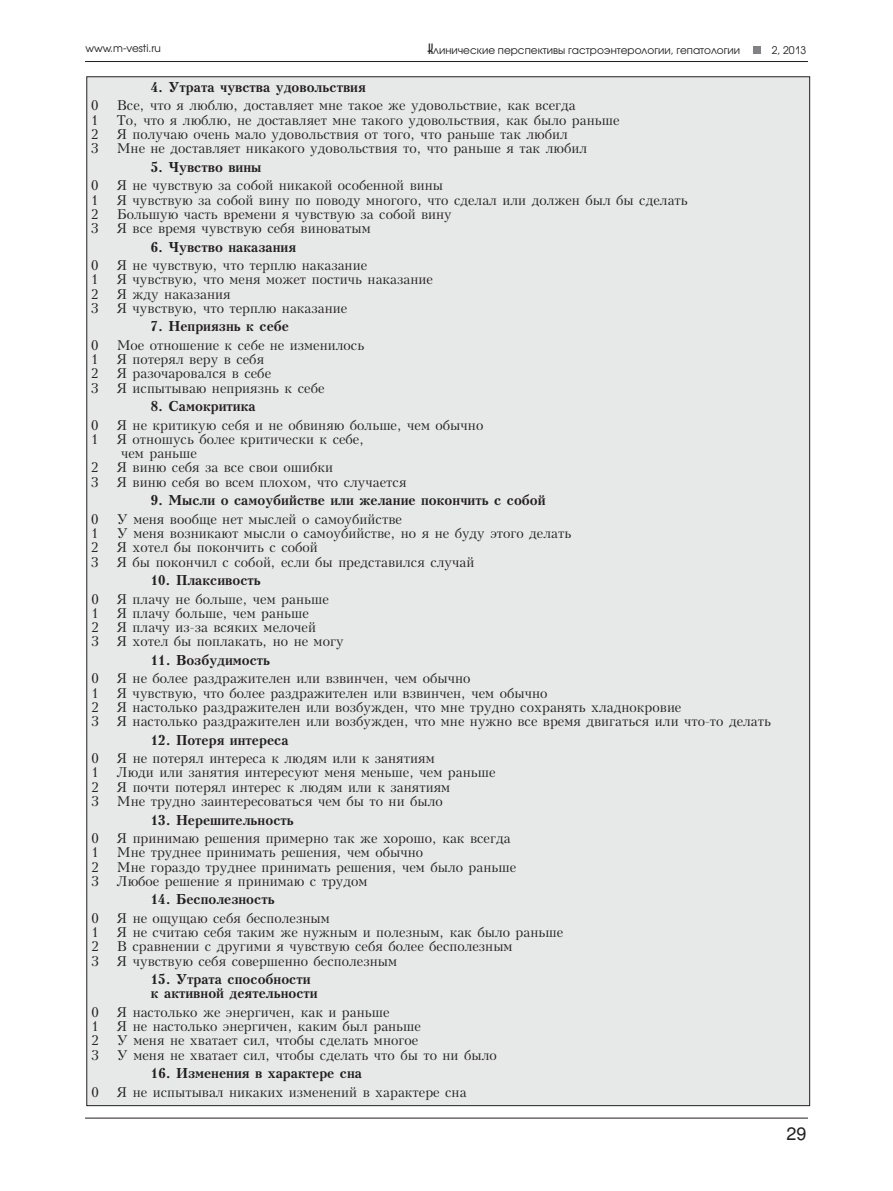
<style>
.page{position:relative;width:893px;height:1191px;background:#fff}
.page>*{position:absolute;margin:0;border:0;box-sizing:border-box;transform-origin:0 0}
.t1{font:18px "Nimbus San LCY";color:#231f20}
.t2{font:13.5px/14.2px "Kudrashov";color:#231f20}
.t3{font:700 13.5px/14.2px "Kudrashov";color:#231f20}
.t4{font:10.5px "Avant Garde Gothic C";color:#231f20}
.s1{font-family:"Anna C";font-size:15px}
</style>
<div class="page">
<hr style="left:85px;top:1117px;width:723px;height:1px;background:#231f20">
<hr style="left:85px;top:61px;width:723px;height:1px;background:#231f20">
<div style="left:754px;top:47px;width:7px;height:7px;background:#808285"></div>
<div style="left:87px;top:77px;width:723px;height:1028px;background:#e7e8e8"></div>
<p class="t4" style="left:85px;top:42px;width:77px">www.m-vesti.ru</p>
<p class="t4" style="left:428px;top:44px;width:314px"><span class="s1">К</span>линические перспективы гастроэнтерологии, гепатологии</p>
<p class="t4" style="left:772px;top:44px;width:36px">2, 2013</p>
<p class="t3" style="left:151px;top:80px;width:217px">4. Утрата чувства удовольствия</p>
<p class="t2" style="left:91px;top:99px;width:9px">0</p>
<p class="t2" style="left:117px;top:99px;width:461px">Все, что я люблю, доставляет мне такое же удовольствие, как всегда</p>
<p class="t2" style="left:91px;top:113px;width:9px">1</p>
<p class="t2" style="left:117px;top:113px;width:504px">То, что я люблю, не доставляет мне такого удовольствия, как было раньше</p>
<p class="t2" style="left:91px;top:127px;width:9px">2</p>
<p class="t2" style="left:117px;top:127px;width:453px">Я получаю очень мало удовольствия от того, что раньше так любил</p>
<p class="t2" style="left:91px;top:142px;width:9px">3</p>
<p class="t2" style="left:117px;top:142px;width:472px">Мне не доставляет никакого удовольствия то, что раньше я так любил</p>
<p class="t3" style="left:151px;top:160px;width:112px">5. Чувство вины</p>
<p class="t2" style="left:91px;top:179px;width:9px">0</p>
<p class="t2" style="left:117px;top:179px;width:328px">Я не чувствую за собой никакой особенной вины</p>
<p class="t2" style="left:91px;top:193px;width:9px">1</p>
<p class="t2" style="left:117px;top:193px;width:573px">Я чувствую за собой вину по поводу многого, что сделал или должен был бы сделать</p>
<p class="t2" style="left:91px;top:207px;width:9px">2</p>
<p class="t2" style="left:117px;top:207px;width:337px">Большую часть времени я чувствую за собой вину</p>
<p class="t2" style="left:91px;top:221px;width:9px">3</p>
<p class="t2" style="left:117px;top:221px;width:256px">Я все время чувствую себя виноватым</p>
<p class="t3" style="left:151px;top:239px;width:147px">6. Чувство наказания</p>
<p class="t2" style="left:91px;top:258px;width:9px">0</p>
<p class="t2" style="left:117px;top:258px;width:252px">Я не чувствую, что терплю наказание</p>
<p class="t2" style="left:91px;top:273px;width:9px">1</p>
<p class="t2" style="left:117px;top:273px;width:318px">Я чувствую, что меня может постичь наказание</p>
<p class="t2" style="left:91px;top:287px;width:9px">2</p>
<p class="t2" style="left:117px;top:287px;width:115px">Я жду наказания</p>
<p class="t2" style="left:91px;top:301px;width:9px">3</p>
<p class="t2" style="left:117px;top:301px;width:232px">Я чувствую, что терплю наказание</p>
<p class="t3" style="left:151px;top:319px;width:140px">7. Неприязнь к себе</p>
<p class="t2" style="left:91px;top:338px;width:9px">0</p>
<p class="t2" style="left:117px;top:338px;width:249px">Мое отношение к себе не изменилось</p>
<p class="t2" style="left:91px;top:352px;width:9px">1</p>
<p class="t2" style="left:117px;top:352px;width:149px">Я потерял веру в себя</p>
<p class="t2" style="left:91px;top:367px;width:9px">2</p>
<p class="t2" style="left:117px;top:367px;width:156px">Я разочаровался в себе</p>
<p class="t2" style="left:91px;top:381px;width:9px">3</p>
<p class="t2" style="left:117px;top:381px;width:209px">Я испытываю неприязнь к себе</p>
<p class="t3" style="left:151px;top:399px;width:107px">8. Самокритика</p>
<p class="t2" style="left:91px;top:418px;width:9px">0</p>
<p class="t2" style="left:117px;top:418px;width:368px">Я не критикую себя и не обвиняю больше, чем обычно</p>
<p class="t2" style="left:91px;top:432px;width:9px">1</p>
<p class="t2" style="left:121px;top:432px;width:245px;text-indent:-4px">Я отношусь более критически к себе, чем раньше</p>
<p class="t2" style="left:91px;top:461px;width:9px">2</p>
<p class="t2" style="left:117px;top:461px;width:218px">Я виню себя за все свои ошибки</p>
<p class="t2" style="left:91px;top:475px;width:9px">3</p>
<p class="t2" style="left:117px;top:475px;width:291px">Я виню себя во всем плохом, что случается</p>
<p class="t3" style="left:151px;top:493px;width:396px">9. Мысли о самоубийстве или желание покончить с собой</p>
<p class="t2" style="left:91px;top:512px;width:9px">0</p>
<p class="t2" style="left:117px;top:512px;width:287px">У меня вообще нет мыслей о самоубийстве</p>
<p class="t2" style="left:91px;top:526px;width:9px">1</p>
<p class="t2" style="left:117px;top:526px;width:456px">У меня возникают мысли о самоубийстве, но я не буду этого делать</p>
<p class="t2" style="left:91px;top:540px;width:9px">2</p>
<p class="t2" style="left:117px;top:540px;width:202px">Я хотел бы покончить с собой</p>
<p class="t2" style="left:91px;top:555px;width:9px">3</p>
<p class="t2" style="left:117px;top:555px;width:359px">Я бы покончил с собой, если бы представился случай</p>
<p class="t3" style="left:151px;top:573px;width:112px">10. Плаксивость</p>
<p class="t2" style="left:91px;top:592px;width:9px">0</p>
<p class="t2" style="left:117px;top:592px;width:213px">Я плачу не больше, чем раньше</p>
<p class="t2" style="left:91px;top:606px;width:9px">1</p>
<p class="t2" style="left:117px;top:606px;width:193px">Я плачу больше, чем раньше</p>
<p class="t2" style="left:91px;top:620px;width:9px">2</p>
<p class="t2" style="left:117px;top:620px;width:201px">Я плачу из-за всяких мелочей</p>
<p class="t2" style="left:91px;top:634px;width:9px">3</p>
<p class="t2" style="left:117px;top:634px;width:228px">Я хотел бы поплакать, но не могу</p>
<p class="t3" style="left:151px;top:653px;width:121px">11. Возбудимость</p>
<p class="t2" style="left:91px;top:672px;width:9px">0</p>
<p class="t2" style="left:117px;top:672px;width:355px">Я не более раздражителен или взвинчен, чем обычно</p>
<p class="t2" style="left:91px;top:686px;width:9px">1</p>
<p class="t2" style="left:117px;top:686px;width:432px">Я чувствую, что более раздражителен или взвинчен, чем обычно</p>
<p class="t2" style="left:91px;top:700px;width:9px">2</p>
<p class="t2" style="left:117px;top:700px;width:566px">Я настолько раздражителен или возбужден, что мне трудно сохранять хладнокровие</p>
<p class="t2" style="left:91px;top:714px;width:9px">3</p>
<p class="t2" style="left:117px;top:714px;width:656px">Я настолько раздражителен или возбужден, что мне нужно все время двигаться или что-то делать</p>
<p class="t3" style="left:151px;top:732px;width:139px">12. Потеря интереса</p>
<p class="t2" style="left:91px;top:751px;width:9px">0</p>
<p class="t2" style="left:117px;top:751px;width:319px">Я не потерял интереса к людям или к занятиям</p>
<p class="t2" style="left:91px;top:766px;width:9px">1</p>
<p class="t2" style="left:117px;top:766px;width:380px">Люди или занятия интересуют меня меньше, чем раньше</p>
<p class="t2" style="left:91px;top:780px;width:9px">2</p>
<p class="t2" style="left:117px;top:780px;width:335px">Я почти потерял интерес к людям или к занятиям</p>
<p class="t2" style="left:91px;top:794px;width:9px">3</p>
<p class="t2" style="left:117px;top:794px;width:327px">Мне трудно заинтересоваться чем бы то ни было</p>
<p class="t3" style="left:151px;top:812px;width:145px">13. Нерешительность</p>
<p class="t2" style="left:91px;top:831px;width:9px">0</p>
<p class="t2" style="left:117px;top:831px;width:395px">Я принимаю решения примерно так же хорошо, как всегда</p>
<p class="t2" style="left:91px;top:845px;width:9px">1</p>
<p class="t2" style="left:117px;top:845px;width:308px">Мне труднее принимать решения, чем обычно</p>
<p class="t2" style="left:91px;top:860px;width:9px">2</p>
<p class="t2" style="left:117px;top:860px;width:401px">Мне гораздо труднее принимать решения, чем было раньше</p>
<p class="t2" style="left:91px;top:874px;width:9px">3</p>
<p class="t2" style="left:117px;top:874px;width:252px">Любое решение я принимаю с трудом</p>
<p class="t3" style="left:151px;top:892px;width:125px">14. Бесполезность</p>
<p class="t2" style="left:91px;top:911px;width:9px">0</p>
<p class="t2" style="left:117px;top:911px;width:214px">Я не ощущаю себя бесполезным</p>
<p class="t2" style="left:91px;top:925px;width:9px">1</p>
<p class="t2" style="left:117px;top:925px;width:448px">Я не считаю себя таким же нужным и полезным, как было раньше</p>
<p class="t2" style="left:91px;top:939px;width:9px">2</p>
<p class="t2" style="left:117px;top:939px;width:397px">В сравнении с другими я чувствую себя более бесполезным</p>
<p class="t2" style="left:91px;top:954px;width:9px">3</p>
<p class="t2" style="left:117px;top:954px;width:282px">Я чувствую себя совершенно бесполезным</p>
<p class="t3" style="left:151px;top:972px;width:168px">15. Утрата способности к активной деятельности</p>
<p class="t2" style="left:91px;top:1005px;width:9px">0</p>
<p class="t2" style="left:117px;top:1005px;width:274px">Я настолько же энергичен, как и раньше</p>
<p class="t2" style="left:91px;top:1019px;width:9px">1</p>
<p class="t2" style="left:117px;top:1019px;width:306px">Я не настолько энергичен, каким был раньше</p>
<p class="t2" style="left:91px;top:1033px;width:9px">2</p>
<p class="t2" style="left:117px;top:1033px;width:303px">У меня не хватает сил, чтобы сделать многое</p>
<p class="t2" style="left:91px;top:1048px;width:9px">3</p>
<p class="t2" style="left:117px;top:1048px;width:381px">У меня не хватает сил, чтобы сделать что бы то ни было</p>
<p class="t3" style="left:151px;top:1066px;width:213px">16. Изменения в характере сна</p>
<p class="t2" style="left:91px;top:1085px;width:9px">0</p>
<p class="t2" style="left:117px;top:1085px;width:351px">Я не испытывал никаких изменений в характере сна</p>
<h1 class="t1" style="left:786px;top:1122px;width:22px">29</h1>
</div>
